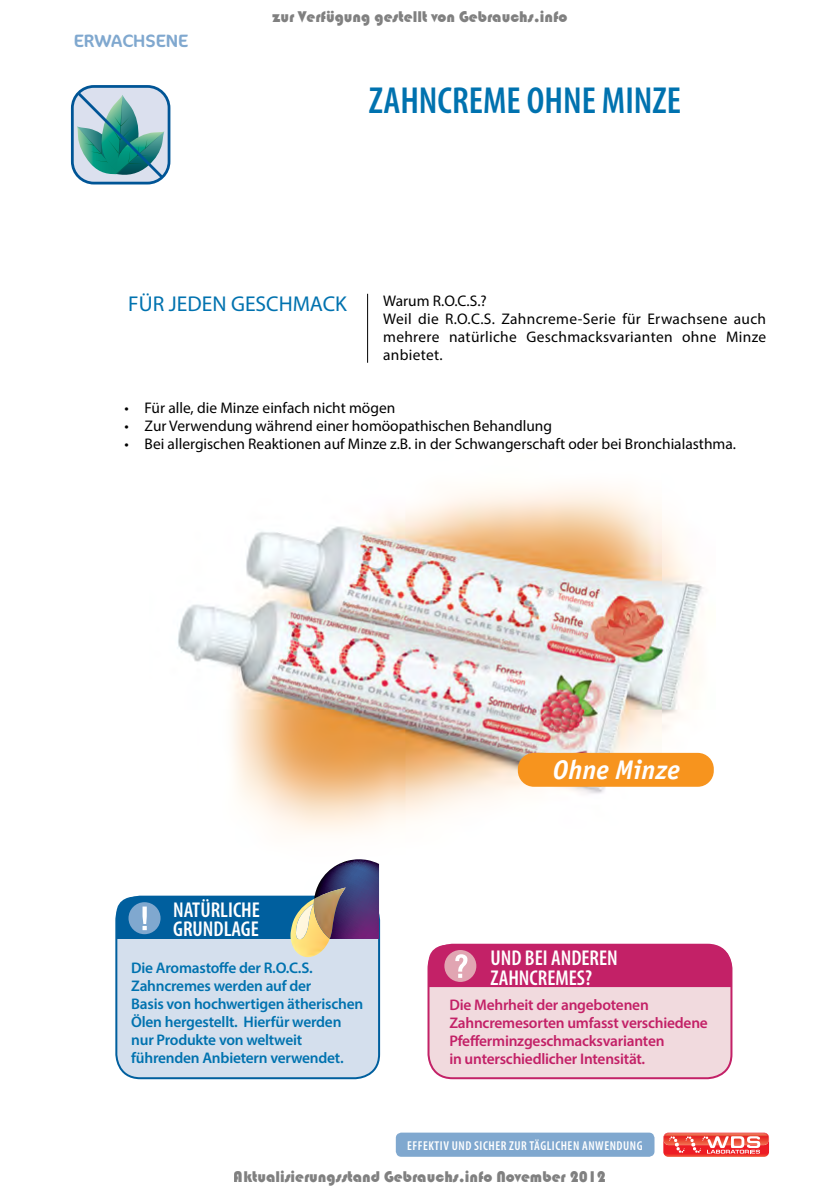
<style>
.page{position:relative;width:840px;height:1191px;background:#fff}
.page>*{position:absolute;margin:0;border:0;box-sizing:border-box;transform-origin:0 0}
.t1{font:600 condensed 37.8px "Myriad Pro";color:#0072af}
.t2{font:italic 700 27px "Officina Sans C";color:#fff}
.t3{font:600 condensed 21.6px/19.2px "Myriad Pro";color:#fff}
.t4{font:21.6px "Myriad Pro";color:#0072af}
.t5{font:18px "Regina";color:#80a8cf}
.t6{font:16px "Bauhaus 93";color:rgb(0 0 0/.5)}
.t7{font:15.4px "Myriad Pro";color:#000}
.t8{font:600 15.4px/18px "Myriad Pro";letter-spacing:-.015em;color:#0072af}
.t9{font:600 15.4px/18px "Myriad Pro";letter-spacing:-.015em;color:#c32167}
.t10{font:15.4px/18px "Myriad Pro";letter-spacing:.02em;color:#000}
.t11{font:600 condensed 12.8px "Myriad Pro";letter-spacing:.04em;color:#fff}
</style>
<div class="page">
<svg style="left:663px;top:1132px;width:105px;height:24px;background:#f06963"></svg>
<div style="left:395px;top:1132px;width:259px;height:24px;background:#80a8cf;border-radius:6px"></div>
<img style="left:177px;top:487px;width:537px;height:381px">
<div style="left:71px;top:85px;width:99px;height:99px;border:3px solid #005596;border-radius:22px"></div>
<svg style="left:74px;top:89px;width:92px;height:92px;background:#81b6b9"></svg>
<hr style="left:367px;top:294px;width:1px;height:69px;background:#000">
<div style="left:428px;top:944px;width:303px;height:134px;background:#f1dade;border-radius:24px"></div>
<div style="left:427px;top:943px;width:305px;height:136px;border:2px solid #c32167;border-radius:24px"></div>
<svg style="left:428px;top:944px;width:303px;height:43px;background:#c52d6e"></svg>
<div style="left:116px;top:896px;width:263px;height:182px;background:#d4dfed;border-radius:24px"></div>
<div style="left:115px;top:895px;width:265px;height:184px;border:2px solid #005f9e;border-radius:24px"></div>
<img style="left:290px;top:939px;width:39px;height:18px">
<svg style="left:116px;top:859px;width:263px;height:80px"></svg>
<div style="left:517px;top:753px;width:196px;height:33px;background:#f7941e;border-radius:16px"></div>
<p class="t5" style="left:74px;top:31px;width:116px">ERWACHSENE</p>
<p class="t6" style="left:272px;top:7px;width:296px">zur Verfügung gestellt von Gebrauchs.info</p>
<h1 class="t1" style="left:369px;top:80px;width:313px">ZAHNCREME OHNE MINZE</h1>
<h3 class="t4" style="left:128px;top:290px;width:220px">FÜR JEDEN GESCHMACK</h3>
<p class="t10" style="left:383px;top:292px;width:384px">Warum R.O.C.S.?<br>Weil die R.O.C.S. Zahncreme-Serie für Erwachsene auch mehrere natürliche Geschmacksvarianten ohne Minze anbietet.</p>
<p class="t7" style="left:124px;top:399px;width:272px">• Für alle, die Minze einfach nicht mögen</p>
<p class="t7" style="left:124px;top:417px;width:428px">• Zur Verwendung während einer homöopathischen Behandlung</p>
<p class="t7" style="left:124px;top:435px;width:612px">• Bei allergischen Reaktionen auf Minze z.B. in der Schwangerschaft oder bei Bronchialasthma.</p>
<h2 class="t2" style="left:552px;top:755px;width:129px">Ohne Minze</h2>
<h3 class="t3" style="left:173px;top:900px;width:88px">NATÜRLICHE<br>GRUNDLAGE</h3>
<p class="t8" style="left:131px;top:958px;width:233px">Die Aromastoffe der R.O.C.S.<br>Zahncremes werden auf der<br>Basis von hochwertigen ätherischen<br>Ölen hergestellt. Hierfür werden nur Produkte von weltweit führenden Anbietern verwendet.</p>
<h3 class="t3" style="left:490px;top:949px;width:129px">UND BEI ANDEREN<br>ZAHNCREMES?</h3>
<p class="t9" style="left:449px;top:995px;width:260px">Die Mehrheit der angebotenen Zahncremesorten umfasst verschiedene Pfefferminzgeschmacksvarianten<br>in unterschiedlicher Intensität.</p>
<p class="t11" style="left:407px;top:1138px;width:237px">EFFEKTIV UND SICHER ZUR TÄGLICHEN ANWENDUNG</p>
<p class="t6" style="left:234px;top:1167px;width:373px">Aktualisierungsstand Gebrauchs.info November 2012</p>
</div>
